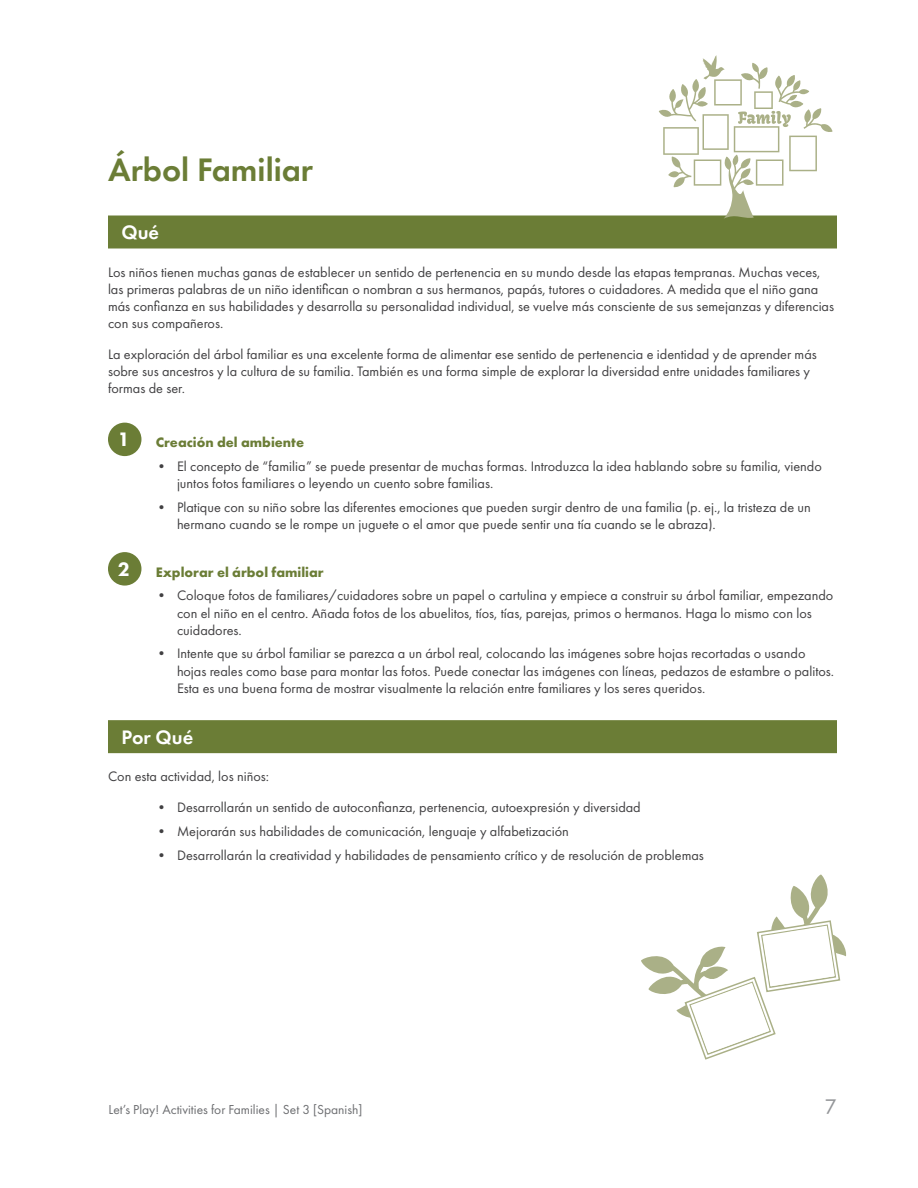
<style>
.page{position:relative;width:918px;height:1188px;background:#fff}
.page>*{position:absolute;margin:0;border:0;box-sizing:border-box;transform-origin:0 0}
.title_green{font:600 33.75px "Futura PT";color:#6b7d36}
.what_how_green{font:600 20.25px "Futura PT";color:#fff}
.t1{font:800 20.25px "Futura PT";color:#fff}
.t2{font:500 19.5px "Futura";color:#939598}
.body{font:14.25px/17.1px "Futura PT";color:#414042}
.numbered_head_green{font:700 14.25px "Futura PT";color:#6b7d36}
.t3{font:13.5px "Futura PT";color:#6d6e71}
</style>
<div class="page">
<div style="left:108px;top:216px;width:729px;height:33px;background:#6b7d36"></div>
<div style="left:108px;top:720px;width:729px;height:33px;background:#6b7d36"></div>
<div style="left:108px;top:423px;width:33px;height:33px;background:#6b7d36;border-radius:50%"></div>
<div style="left:108px;top:552px;width:33px;height:34px;background:#6b7d36;border-radius:50%"></div>
<svg style="left:659px;top:55px;width:174px;height:164px"></svg>
<svg style="left:641px;top:874px;width:206px;height:186px"></svg>
<p class="title_green" style="left:108px;top:149px;width:207px">Árbol Familiar</p>
<p class="what_how_green" style="left:122px;top:220px;width:39px">Qué</p>
<p class="body" style="left:108px;top:263px;width:728px">Los niños tienen muchas ganas de establecer un sentido de pertenencia en su mundo desde las etapas tempranas. Muchas veces, las primeras palabras de un niño identifican o nombran a sus hermanos, papás, tutores o cuidadores. A medida que el niño gana más confianza en sus habilidades y desarrolla su personalidad individual, se vuelve más consciente de sus semejanzas y diferencias con sus compañeros.</p>
<p class="body" style="left:108px;top:345px;width:710px">La exploración del árbol familiar es una excelente forma de alimentar ese sentido de pertenencia e identidad y de aprender más sobre sus ancestros y la cultura de su familia. También es una forma simple de explorar la diversidad entre unidades familiares y formas de ser.</p>
<h1 class="t1" style="left:118px;top:427px;width:14px">1</h1>
<p class="numbered_head_green" style="left:156px;top:433px;width:150px">Creación del ambiente</p>
<p class="body" style="left:177px;top:458px;width:646px;text-indent:-22px">• El concepto de “familia” se puede presentar de muchas formas. Introduzca la idea hablando sobre su familia, viendo juntos fotos familiares o leyendo un cuento sobre familias.</p>
<p class="body" style="left:177px;top:499px;width:635px;text-indent:-22px">• Platique con su niño sobre las diferentes emociones que pueden surgir dentro de una familia (p. ej., la tristeza de un hermano cuando se le rompe un juguete o el amor que puede sentir una tía cuando se le abraza).</p>
<h1 class="t1" style="left:118px;top:556px;width:14px">2</h1>
<p class="numbered_head_green" style="left:156px;top:563px;width:170px">Explorar el árbol familiar</p>
<p class="body" style="left:177px;top:587px;width:658px;text-indent:-22px">• Coloque fotos de familiares/cuidadores sobre un papel o cartulina y empiece a construir su árbol familiar, empezando con el niño en el centro. Añada fotos de los abuelitos, tíos, tías, parejas, primos o hermanos. Haga lo mismo con los cuidadores.</p>
<p class="body" style="left:177px;top:645px;width:659px;text-indent:-22px">• Intente que su árbol familiar se parezca a un árbol real, colocando las imágenes sobre hojas recortadas o usando hojas reales como base para montar las fotos. Puede conectar las imágenes con líneas, pedazos de estambre o palitos.<br>Esta es una buena forma de mostrar visualmente la relación entre familiares y los seres queridos.</p>
<p class="what_how_green" style="left:122px;top:725px;width:73px">Por Qué</p>
<p class="body" style="left:108px;top:768px;width:163px">Con esta actividad, los niños:</p>
<p class="body" style="left:154px;top:799px;width:488px">• Desarrollarán un sentido de autoconfianza, pertenencia, autoexpresión y diversidad</p>
<p class="body" style="left:154px;top:822px;width:416px">• Mejorarán sus habilidades de comunicación, lenguaje y alfabetización</p>
<p class="body" style="left:154px;top:846px;width:551px">• Desarrollarán la creatividad y habilidades de pensamiento crítico y de resolución de problemas</p>
<p class="t3" style="left:109px;top:1102px;width:255px">Let’s Play! Activities for Families | Set 3 [Spanish]</p>
<h3 class="t2" style="left:825px;top:1094px;width:13px">7</h3>
</div>
